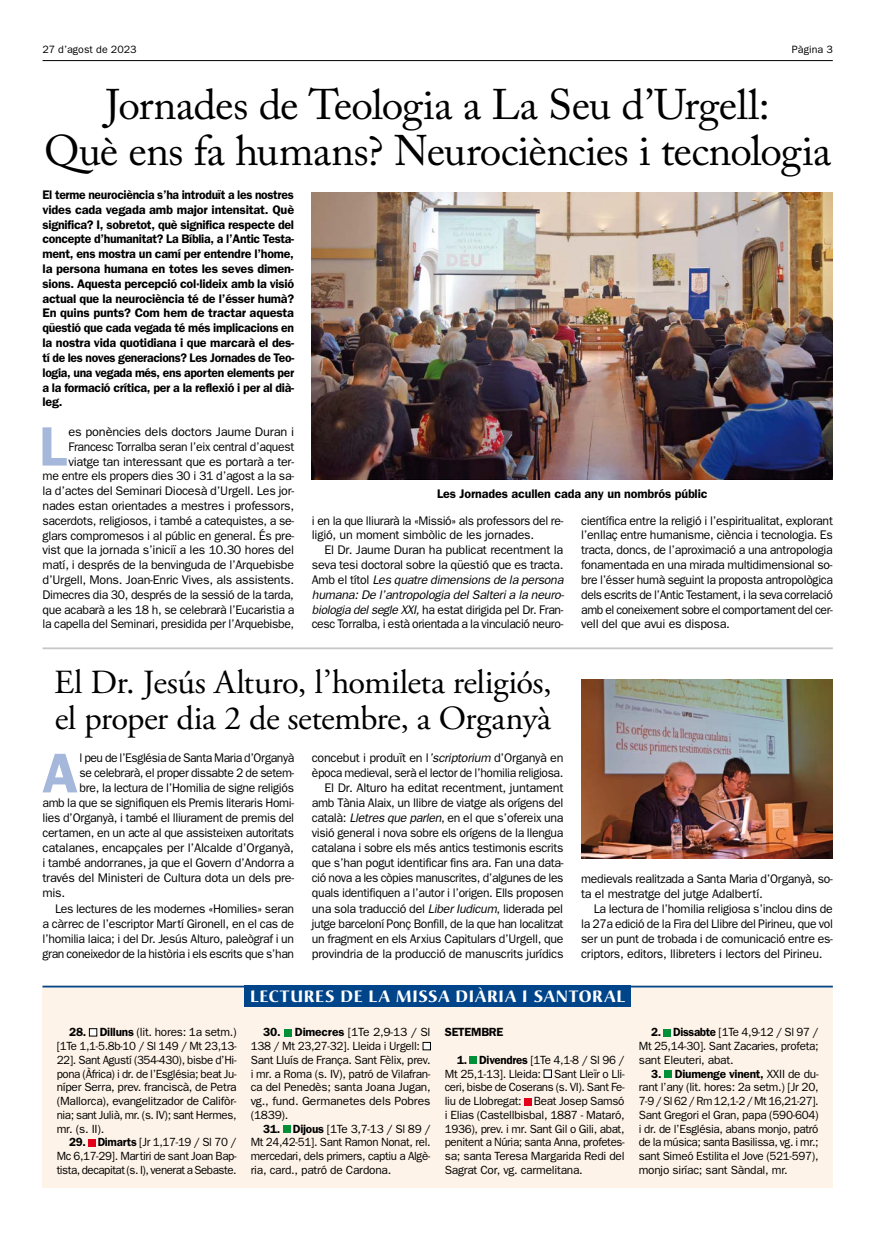
<style>
.page{position:relative;width:886px;height:1241px;background:#fff}
.page>*{position:absolute;margin:0;border:0;box-sizing:border-box;transform-origin:0 0}
.t1{font:600 56.25px "Franklin Gothic";color:#a5b8db}
.t2{font:600 55.62px "Franklin Gothic";color:#a5b8db}
.t3{font:42.5px/46.2px "Adobe Caslon Pro";letter-spacing:-.02em;color:#000;text-align:center}
.t4{font:33.75px/36.2px "Adobe Garamond Pro";letter-spacing:-.015em;color:#000}
.t5{font:700 16.25px "Christiana";letter-spacing:.045em;color:#fff}
.t6{font:12.5px/14.8px "Franklin Gothic";letter-spacing:-.025em;color:#000;text-align:justify}
.t7{font:600 12.5px/14.8px "Franklin Gothic";letter-spacing:-.02em;color:#000;text-align:justify}
.t8{font:11.88px/13.8px "Franklin Gothic";letter-spacing:-.025em;color:#000;text-align:justify}
.t9{font:600 11.88px "Franklin Gothic";letter-spacing:-.02em;color:#000}
.t10{font:10.62px "Franklin Gothic";letter-spacing:.005em;color:#000}
.s1{font-style:italic}
.s2{font-weight:600}
</style>
<div class="page">
<hr style="left:43px;top:60px;width:790px;height:1px;background:#000">
<div style="left:43px;top:985px;width:790px;height:202px;background:#fef3e8"></div>
<div style="left:89px;top:1028px;width:8px;height:7px;background:#fff"></div>
<div style="left:89px;top:1028px;width:8px;height:8px;border:1px solid #000"></div>
<div style="left:88px;top:1139px;width:7px;height:7px;background:#e2001a"></div>
<div style="left:284px;top:1029px;width:7px;height:7px;background:#009037"></div>
<div style="left:423px;top:1042px;width:7px;height:7px;background:#fff"></div>
<div style="left:423px;top:1041px;width:8px;height:8px;border:1px solid #000"></div>
<div style="left:283px;top:1125px;width:7px;height:7px;background:#009037"></div>
<div style="left:470px;top:1056px;width:7px;height:7px;background:#009037"></div>
<div style="left:544px;top:1069px;width:7px;height:8px;background:#fff"></div>
<div style="left:544px;top:1069px;width:8px;height:8px;border:1px solid #000"></div>
<div style="left:524px;top:1097px;width:7px;height:7px;background:#e2001a"></div>
<div style="left:664px;top:1029px;width:7px;height:7px;background:#009037"></div>
<div style="left:665px;top:1070px;width:7px;height:7px;background:#009037"></div>
<div style="left:244px;top:985px;width:387px;height:21px;background:#00448a"></div>
<hr style="left:43px;top:985px;width:790px;height:2px;background:#00448a">
<img style="left:312px;top:192px;width:521px;height:288px">
<img style="left:581px;top:679px;width:252px;height:179px">
<hr style="left:43px;top:647px;width:790px;height:2px;background:#c6c7c8">
<p class="t10" style="left:43px;top:44px;width:96px">27 d’agost de 2023</p>
<p class="t10" style="left:792px;top:44px;width:43px">Pàgina 3</p>
<h3 class="t3" style="left:44px;top:81px;width:789px">Jornades de Teologia a La Seu d’Urgell:<br>Què ens fa humans? Neurociències i tecnologia</h3>
<p class="t7" style="left:43px;top:187px;width:253px">El terme neurociència s’ha introduït a les nostres vides cada vegada amb major intensitat. Què significa? I, sobretot, què significa respecte del concepte d’humanitat? La Bíblia, a l’Antic Testa&shy;ment, ens mostra un camí per entendre l’home, la persona humana en totes les seves dimen&shy;sions. Aquesta percepció col·lideix amb la visió actual que la neurociència té de l’ésser humà?<br>En quins punts? Com hem de tractar aquesta qüestió que cada vegada té més implicacions en la nostra vida quotidiana i que marcarà el des&shy;tí de les noves generacions? Les Jornades de Teo&shy;logia, una vegada més, ens aporten elements per a la formació crítica, per a la reflexió i per al dià&shy;leg.</p>
<h2 class="t2" style="left:39px;top:413px;width:29px">L</h2>
<p class="t6" style="left:43px;top:424px;width:253px;text-align:right">es ponències dels doctors Jaume Duran i Francesc Torralba seran l’eix central d’aquest viatge tan interessant que es portarà a ter-<br>me entre els propers dies 30 i 31 d’agost a la sa&shy;la d’actes del Seminari Diocesà d’Urgell. Les jor&shy;nades estan orientades a mestres i professors, sacerdots, religiosos, i també a catequistes, a se&shy;glars compromesos i al públic en general. És pre&shy;vist que la jornada s’iniciï a les 10.30 hores del matí, i després de la benvinguda de l’Arquebisbe d’Urgell, Mons. Joan-Enric Vives, als assistents.<br>Dimecres dia 30, després de la sessió de la tarda, que acabarà a les 18 h, se celebrarà l’Eucaristia a la capella del Seminari, presidida per l’Arquebisbe,</p>
<p class="t7" style="left:437px;top:486px;width:272px">Les Jornades acullen cada any un nombrós públic</p>
<p class="t6" style="left:312px;top:512px;width:253px">i en la que lliurarà la «Missió» als professors del re&shy;ligió, un moment simbòlic de les jornades.</p>
<p class="t6" style="left:312px;top:542px;width:253px;text-indent:13px">El Dr. Jaume Duran ha publicat recentment la seva tesi doctoral sobre la qüestió que es tracta.<br>Amb el títol <span class="s1">Les quatre dimensions de la persona humana: De l’antropologia del Salteri a la neuro&shy;biologia del segle XXI,</span> ha estat dirigida pel Dr. Fran&shy;cesc Torralba, i està orientada a la vinculació neuro-</p>
<p class="t6" style="left:581px;top:512px;width:253px">científica entre la religió i l’espiritualitat, explorant l’enllaç entre humanisme, ciència i tecnologia. Es tracta, doncs, de l’aproximació a una antropologia fonamentada en una mirada multidimensional so&shy;bre l’ésser humà seguint la proposta antropològica dels escrits de l’Antic Testament, i la seva correlació amb el coneixement sobre el comportament del cer&shy;vell del que avui es disposa.</p>
<h3 class="t4" style="left:54px;top:665px;width:499px">El Dr. Jesús Alturo, l’homileta religiós, el proper dia 2 de setembre, a Organyà</h3>
<h1 class="t1" style="left:42px;top:739px;width:37px">A</h1>
<p class="t6" style="left:80px;top:750px;width:216px">l peu de l’Església de Santa Maria d’Organyà</p>
<p class="t6" style="left:80px;top:765px;width:216px">se celebrarà, el proper dissabte 2 de setem-</p>
<p class="t6" style="left:80px;top:780px;width:216px">bre, la lectura de l’Homilia de signe religiós</p>
<p class="t6" style="left:43px;top:795px;width:253px">amb la que se signifiquen els Premis literaris Homi-</p>
<p class="t6" style="left:43px;top:810px;width:253px">lies d’Organyà, i també el lliurament de premis del</p>
<p class="t6" style="left:43px;top:825px;width:253px">certamen, en un acte al que assisteixen autoritats</p>
<p class="t6" style="left:43px;top:840px;width:253px">catalanes, encapçales per l’Alcalde d’Organyà,</p>
<p class="t6" style="left:43px;top:855px;width:253px">i també andorranes, ja que el Govern d’Andorra a</p>
<p class="t6" style="left:43px;top:870px;width:253px">través del Ministeri de Cultura dota un dels pre-</p>
<p class="t6" style="left:43px;top:885px;width:24px">mis.</p>
<p class="t6" style="left:55px;top:900px;width:240px">Les lectures de les modernes «Homilies» seran</p>
<p class="t6" style="left:43px;top:915px;width:253px">a càrrec de l’escriptor Martí Gironell, en el cas de</p>
<p class="t6" style="left:43px;top:930px;width:253px">l’homilia laica; i del Dr. Jesús Alturo, paleògraf i un</p>
<p class="t6" style="left:43px;top:945px;width:253px">gran coneixedor de la història i els escrits que s’han</p>
<p class="t6" style="left:312px;top:750px;width:253px;text-align:right">concebut i produït en l<span class="s1">’scriptorium</span> d’Organyà en època medieval, serà el lector de l’homilia religiosa.<br>El Dr. Alturo ha editat recentment, juntament amb Tània Alaix, un llibre de viatge als orígens del català: <span class="s1">Lletres que parlen</span>, en el que s’ofereix una visió general i nova sobre els orígens de la llengua catalana i sobre els més antics testimonis escrits que s’han pogut identificar fins ara. Fan una data&shy;ció nova a les còpies manuscrites, d’algunes de les quals identifiquen a l’autor i l’origen. Ells proposen una sola traducció del <span class="s1">Liber Iudicum</span>, liderada pel jutge barceloní Ponç Bonfill, de la que han localitzat un fragment en els Arxius Capitulars d’Urgell, que provindria de la producció de manuscrits jurídics</p>
<p class="t6" style="left:581px;top:870px;width:253px">medievals realitzada a Santa Maria d’Organyà, so&shy;ta el mestratge del jutge Adalbertí.</p>
<p class="t6" style="left:581px;top:900px;width:253px;text-indent:13px">La lectura de l’homilia religiosa s’inclou dins de la 27a edició de la Fira del Llibre del Pirineu, que vol ser un punt de trobada i de comunicació entre es&shy;criptors, editors, llibreters i lectors del Pirineu.</p>
<p class="t8" style="left:57px;top:1025px;width:181px;text-indent:12px"><span class="s2">28. Dilluns</span> (lit. hores: 1a setm.) [1Te 1,1-5.8b-10 / Sl 149 / Mt 23,13- 22]. Sant Agustí (354-430), bisbe d’Hi&shy;pona (Àfrica) i dr. de l’Església; beat Ju&shy;níper Serra, prev. franciscà, de Petra (Mallorca), evangelitzador de Califòr&shy;nia; sant Julià, mr. (s. IV); sant Hermes, mr. (s. II).</p>
<p class="t8" style="left:57px;top:1135px;width:181px;text-indent:12px"><span class="s2">29. Dimarts</span> [Jr 1,17-19 / Sl 70 / Mc 6,17-29]. Martiri de sant Joan Bap&shy;tista, decapitat (s. I), venerat a Sebaste.</p>
<h3 class="t5" style="left:250px;top:986px;width:377px">LECTURES DE LA MISSA DIÀRIA I SANTORAL</h3>
<p class="t8" style="left:251px;top:1025px;width:181px;text-align:left;text-indent:13px"><span class="s2">30. Dimecres</span> [1Te 2,9-13 / Sl<br>138 / Mt 23,27-32]. Lleida i Urgell:<br>Sant Lluís de França. Sant Fèlix, prev. i mr. a Roma (s. IV), patró de Vilafran&shy;ca del Penedès; santa Joana Jugan, vg., fund. Germanetes dels Pobres (1839).</p>
<p class="t8" style="left:251px;top:1121px;width:181px;text-indent:12px"><span class="s2">31. Dijous</span> [1Te 3,7-13 / Sl 89 / Mt 24,42-51]. Sant Ramon Nonat, rel. mercedari, dels primers, captiu a Algè&shy;ria, card., patró de Cardona.</p>
<p class="t9" style="left:445px;top:1025px;width:60px">SETEMBRE</p>
<p class="t8" style="left:445px;top:1052px;width:181px;text-indent:12px"><span class="s2">1. Divendres</span> [1Te 4,1-8 / Sl 96 / Mt 25,1-13]. Lleida: Sant Lleïr o Lli&shy;ceri, bisbe de Coserans (s. VI). Sant Fe&shy;liu de Llobregat: Beat Josep Samsó i Elias (Castellbisbal, 1887 - Mataró, 1936), prev. i mr. Sant Gil o Gili, abat, penitent a Núria; santa Anna, profetes&shy;sa; santa Teresa Margarida Redi del Sagrat Cor, vg. carmelitana.</p>
<p class="t8" style="left:639px;top:1025px;width:181px;text-indent:12px"><span class="s2">2. Dissabte</span> [1Te 4,9-12 / Sl 97 / Mt 25,14-30]. Sant Zacaries, profeta; sant Eleuteri, abat.</p>
<p class="t8" style="left:639px;top:1066px;width:181px;text-indent:13px"><span class="s2">3. Diumenge vinent,</span> XXII de du&shy;rant l’any (lit. hores: 2a setm.) [Jr 20, 7-9 / Sl 62 / Rm 12,1-2 / Mt 16,21-27].<br>Sant Gregori el Gran, papa (590-604) i dr. de l’Església, abans monjo, patró de la música; santa Basilissa, vg. i mr.; sant Simeó Estilita el Jove (521-597), monjo siríac; sant Sàndal, mr.</p>
</div>
